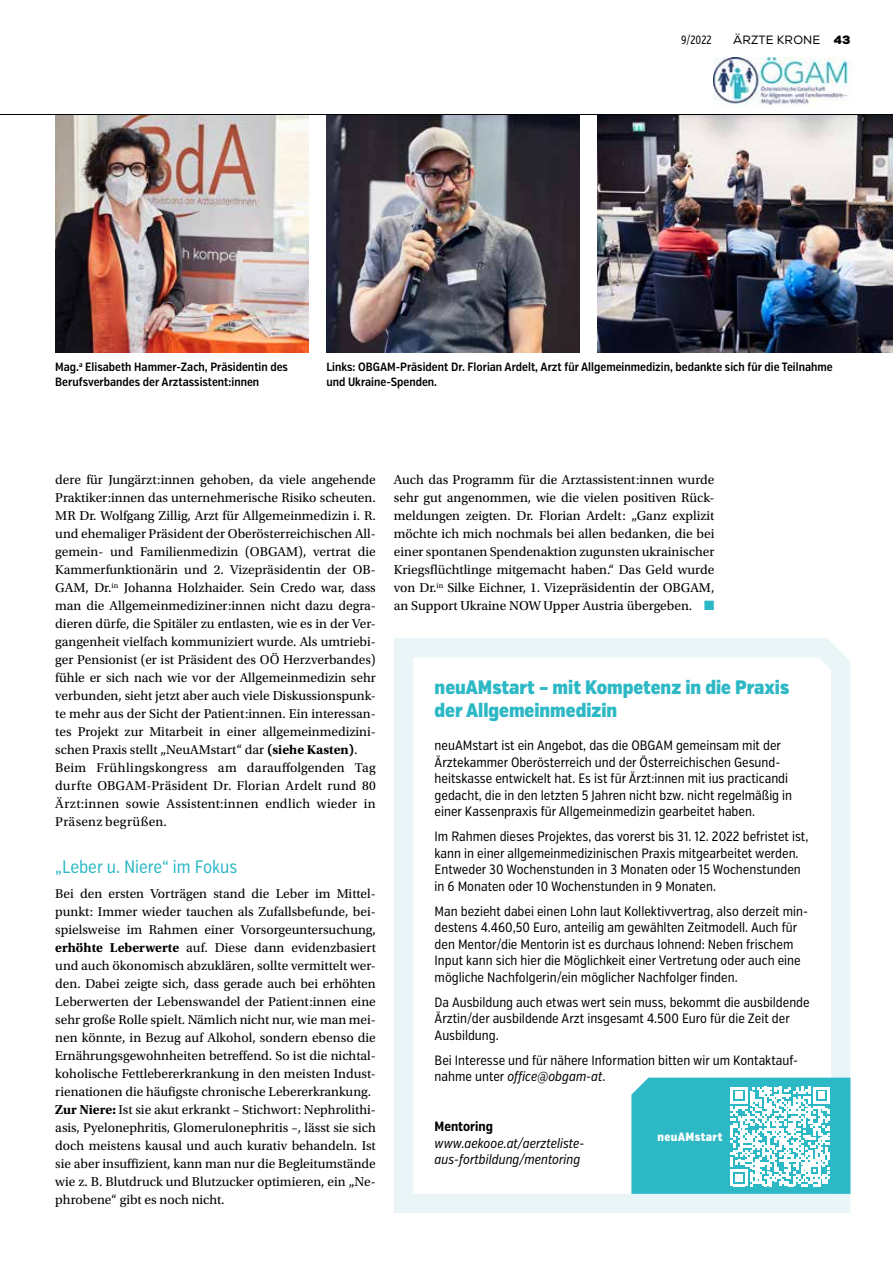
<style>
.page{position:relative;width:893px;height:1263px;background:#fff}
.page>*{position:absolute;margin:0;border:0;box-sizing:border-box;transform-origin:0 0}
.t1{font:900 19.5px/22.5px "Verb Ex Cond";color:#2db8c5}
.t2{font:18px "Verb Ex Cond";color:#2db8c5}
.t3{font:13.5px/18px "Utopia Std";color:#000}
.t4{font:13.5px/16.5px "Verb Ex Cond";color:#000}
.t5{font:italic 13.5px/16.5px "Verb Ex Cond";color:#000}
.t6{font:700 13.5px "Verb Ex Cond";color:#000}
.t7{font:600 12px/15px "Verb Ex Cond";color:#000}
.t8{font:12px "Nexa";letter-spacing:.015em;color:#000}
.t9{font:900 12px "Verb Ex Cond";letter-spacing:.03em;color:#fff}
.t10{font:12px "Verb Comp";color:#000}
.s1{font-weight:900}
.s2{font-weight:700}
.s3{color:#2db8c5}
.s4{font-style:italic}
</style>
<div class="page">
<img style="left:55px;top:115px;width:253px;height:237px">
<img style="left:326px;top:115px;width:253px;height:237px">
<img style="left:597px;top:115px;width:296px;height:237px">
<svg style="left:394px;top:638px;width:457px;height:575px"></svg>
<svg style="left:631px;top:1077px;width:219px;height:117px"></svg>
<hr style="left:0;top:114px;width:893px;height:1px;background:#000">
<img style="left:713px;top:57px;width:136px;height:49px">
<p class="t10" style="left:681px;top:33px;width:32px">9/2022</p>
<p class="t8" style="left:733px;top:33px;width:119px">ÄRZTE KRONE <span class="s1">43</span></p>
<p class="t7" style="left:55px;top:359px;width:234px">Mag.<sup>a</sup> Elisabeth Hammer-Zach, Präsidentin des<br>Berufsverbandes der Arztassistent:innen</p>
<p class="t7" style="left:326px;top:359px;width:508px">Links: OBGAM-Präsident Dr. Florian Ardelt, Arzt für Allgemeinmedizin, bedankte sich für die Teilnahme und Ukraine-Spenden.</p>
<p class="t3" style="left:55px;top:471px;width:322px">dere für Jungärzt:innen gehoben, da viele angehende Praktiker:innen das unternehmerische Risiko scheuten.<br>MR Dr. Wolfgang Zillig, Arzt für Allgemeinmedizin i. R. und ehemaliger Präsident der Oberösterreichischen All&shy;gemein- und Familienmedizin (OBGAM), vertrat die Kammerfunktionärin und 2. Vizepräsidentin der OB-GAM, Dr.<sup>in</sup> Johanna Holzhaider. Sein Credo war, dass man die Allgemeinmediziner:innen nicht dazu degra&shy;dieren dürfe, die Spitäler zu entlasten, wie es in der Ver&shy;gangenheit vielfach kommuniziert wurde. Als umtriebi&shy;ger Pensionist (er ist Präsident des OÖ Herzverbandes) fühle er sich nach wie vor der Allgemeinmedizin sehr verbunden, sieht jetzt aber auch viele Diskussionspunk&shy;te mehr aus der Sicht der Patient:innen. Ein interessan&shy;tes Projekt zur Mitarbeit in einer allgemeinmedizini&shy;schen Praxis stellt „NeuAMstart“ dar <span class="s2">(siehe Kasten)</span>.<br>Beim Frühlingskongress am darauffolgenden Tag durfte OBGAM-Präsident Dr. Florian Ardelt rund 80<br>Ärzt:innen sowie Assistent:innen endlich wieder in Präsenz begrüßen.</p>
<h2 class="t2" style="left:55px;top:856px;width:184px">„Leber u. Niere“ im Fokus</h2>
<p class="t3" style="left:55px;top:885px;width:322px">Bei den ersten Vorträgen stand die Leber im Mittel&shy;punkt: Immer wieder tauchen als Zufallsbefunde, bei&shy;spielsweise im Rahmen einer Vorsorgeuntersuchung, <span class="s2">erhöhte Leberwerte</span> auf. Diese dann evidenzbasiert und auch ökonomisch abzuklären, sollte vermittelt wer&shy;den. Dabei zeigte sich, dass gerade auch bei erhöhten Leberwerten der Lebenswandel der Patient:innen eine sehr große Rolle spielt. Nämlich nicht nur, wie man mei&shy;nen könnte, in Bezug auf Alkohol, sondern ebenso die Ernährungsgewohnheiten betreffend. So ist die nichtal&shy;koholische Fettlebererkrankung in den meisten Indust&shy;rienationen die häufigste chronische Lebererkrankung.<br><span class="s2">Zur Niere:</span> Ist sie akut erkrankt – Stichwort: Nephrolithi&shy;asis, Pyelonephritis, Glomerulonephritis –, lässt sie sich doch meistens kausal und auch kurativ behandeln. Ist sie aber insuffizient, kann man nur die Begleitumstände wie z. B. Blutdruck und Blutzucker optimieren, ein „Ne&shy;phrobene“ gibt es noch nicht.</p>
<p class="t3" style="left:394px;top:471px;width:322px;text-align:justify">Auch das Programm für die Arztassistent:innen wurde sehr gut angenommen, wie die vielen positiven Rück&shy;meldungen zeigten. Dr. Florian Ardelt: „Ganz explizit möchte ich mich nochmals bei allen bedanken, die bei einer spontanen Spendenaktion zugunsten ukrainischer Kriegsflüchtlinge mitgemacht haben.“ Das Geld wurde von Dr.<sup>in</sup> Silke Eichner, 1. Vizepräsidentin der OBGAM, an Support Ukraine NOW Upper Austria übergeben. <span class="s3">■</span></p>
<h1 class="t1" style="left:435px;top:677px;width:356px">neuAMstart – mit Kompetenz in die Praxis der Allgemeinmedizin</h1>
<p class="t4" style="left:435px;top:737px;width:359px">neuAMstart ist ein Angebot, das die OBGAM gemeinsam mit der Ärztekammer Oberösterreich und der Österreichischen Gesund&shy;heitskasse entwickelt hat. Es ist für Ärzt:innen mit ius practicandi gedacht, die in den letzten 5 Jahren nicht bzw. nicht regelmäßig in einer Kassenpraxis für Allgemeinmedizin gearbeitet haben.</p>
<p class="t4" style="left:435px;top:828px;width:375px">Im Rahmen dieses Projektes, das vorerst bis 31. 12. 2022 befristet ist, kann in einer allgemeinmedizinischen Praxis mitgearbeitet werden.<br>Entweder 30 Wochenstunden in 3 Monaten oder 15 Wochenstunden in 6 Monaten oder 10 Wochenstunden in 9 Monaten.</p>
<p class="t4" style="left:435px;top:903px;width:375px">Man bezieht dabei einen Lohn laut Kollektivvertrag, also derzeit min&shy;destens 4.460,50 Euro, anteilig am gewählten Zeitmodell. Auch für den Mentor/die Mentorin ist es durchaus lohnend: Neben frischem Input kann sich hier die Möglichkeit einer Vertretung oder auch eine mögliche Nachfolgerin/ein möglicher Nachfolger finden.</p>
<p class="t4" style="left:435px;top:994px;width:377px">Da Ausbildung auch etwas wert sein muss, bekommt die ausbildende<br>Ärztin/der ausbildende Arzt insgesamt 4.500 Euro für die Zeit der<br>Ausbildung.</p>
<p class="t4" style="left:435px;top:1052px;width:365px">Bei Interesse und für nähere Information bitten wir um Kontaktauf&shy;nahme unter <span class="s4">office@obgam-at</span>.</p>
<p class="t6" style="left:435px;top:1118px;width:60px">Mentoring</p>
<p class="t5" style="left:435px;top:1135px;width:151px">www.aekooe.at/aerzteliste&shy;aus-fortbildung/mentoring</p>
<p class="t9" style="left:657px;top:1129px;width:67px">neuAMstart</p>
</div>
